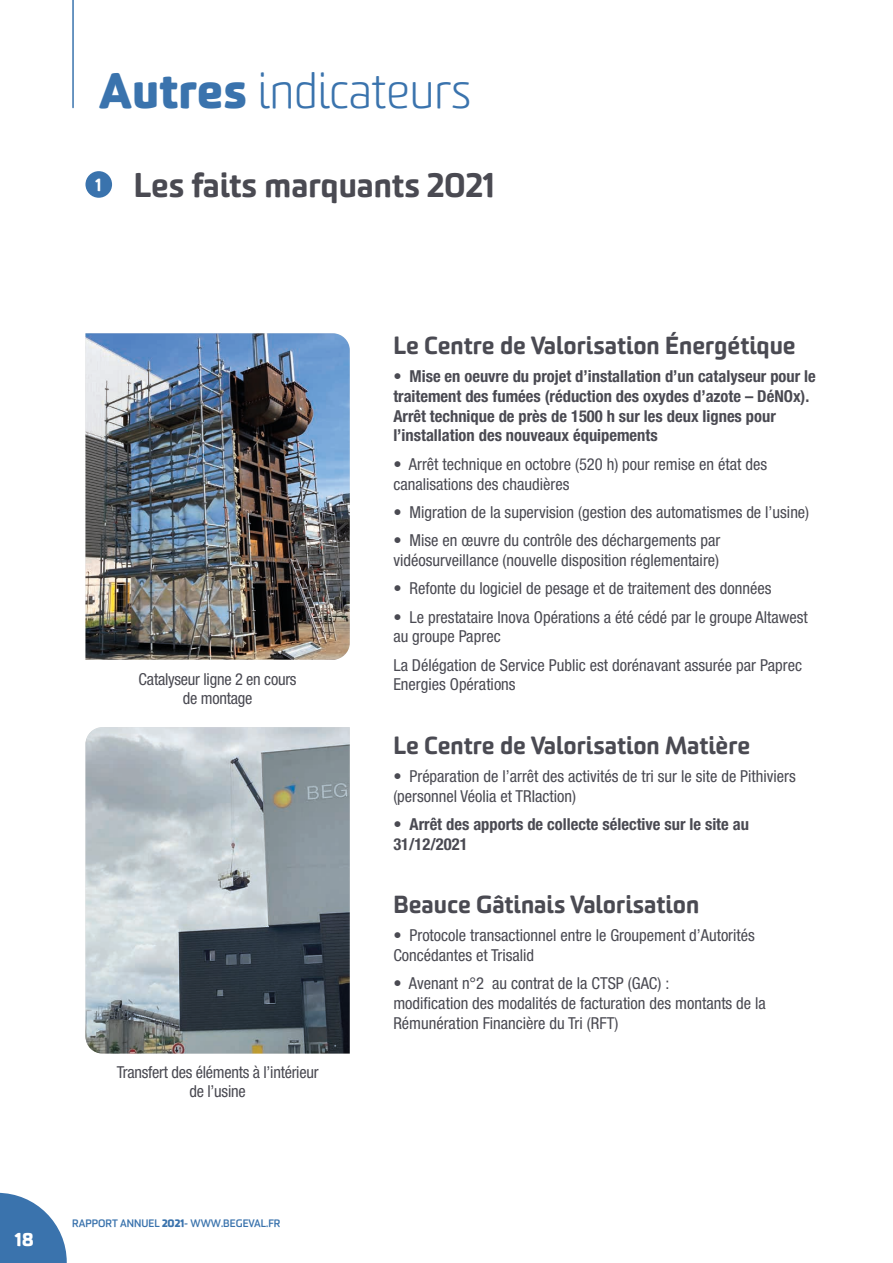
<style>
.page{position:relative;width:893px;height:1263px;background:#fff}
.page>*{position:absolute;margin:0;border:0;box-sizing:border-box;transform-origin:0 0}
.t1{font:300 48px "Sommet Rounded";color:#3a73ad}
.t2{font:900 33px "Sommet Rounded";color:#4a4a52}
.t3{font:900 24px "Sommet Rounded";color:#4a4a52}
.t4{font:800 18px "Sommet Rounded";color:#fff}
.t5{font:condensed 16.5px/19.8px "Helvetica Neue LT Std";color:#4a4a52}
.t6{font:700 condensed 16.5px/19.8px "Helvetica Neue LT Std";color:#4a4a52}
.t7{font:700 10.5px "Sommet Rounded";color:#3a73ad}
.s1{font-weight:800}
.s2{font-weight:400}
</style>
<div class="page">
<svg style="left:0;top:1193px;width:67px;height:70px"></svg>
<hr style="left:72px;top:0;width:2px;height:108px;background:#3a73ad">
<div style="left:85px;top:171px;width:27px;height:27px;background:#3a73ad;border-radius:50%"></div>
<img style="left:85px;top:333px;width:265px;height:327px">
<img style="left:85px;top:727px;width:265px;height:326px">
<h1 class="t1" style="left:99px;top:63px;width:373px"><span class="s1">Autres</span> indicateurs</h1>
<h2 class="t2" style="left:95px;top:164px;width:402px"><sup>1</sup> Les faits marquants 2021</h2>
<p class="t5" style="left:139px;top:669px;width:159px;text-align:center">Catalyseur ligne 2 en cours de montage</p>
<p class="t5" style="left:117px;top:1062px;width:203px;text-align:center">Transfert des éléments à l’intérieur de l’usine</p>
<p class="t4" style="left:15px;top:1227px;width:21px">18</p>
<p class="t7" style="left:72px;top:1216px;width:210px">RAPPORT ANNUEL <span class="s1">2021</span>- WWW.BEGEVAL.FR</p>
<h3 class="t3" style="left:393px;top:329px;width:404px">Le Centre de Valorisation Énergétique</h3>
<p class="t6" style="left:393px;top:366px;width:424px"><span class="s2">•</span> Mise en oeuvre du projet d’installation d’un catalyseur pour le traitement des fumées (réduction des oxydes d’azote – DéNOx).<br>Arrêt technique de près de 1500 h sur les deux lignes pour l’installation des nouveaux équipements</p>
<p class="t5" style="left:393px;top:454px;width:375px">• Arrêt technique en octobre (520 h) pour remise en état des canalisations des chaudières</p>
<p class="t5" style="left:393px;top:502px;width:417px">• Migration de la supervision (gestion des automatismes de l’usine)</p>
<p class="t5" style="left:393px;top:530px;width:328px">• Mise en œuvre du contrôle des déchargements par vidéosurveillance (nouvelle disposition réglementaire)</p>
<p class="t5" style="left:393px;top:578px;width:380px">• Refonte du logiciel de pesage et de traitement des données</p>
<p class="t5" style="left:393px;top:607px;width:416px">• Le prestataire Inova Opérations a été cédé par le groupe Altawest au groupe Paprec</p>
<p class="t5" style="left:393px;top:655px;width:410px">La Délégation de Service Public est dorénavant assurée par Paprec<br>Energies Opérations</p>
<h3 class="t3" style="left:393px;top:729px;width:358px">Le Centre de Valorisation Matière</h3>
<p class="t5" style="left:393px;top:766px;width:404px">• Préparation de l’arrêt des activités de tri sur le site de Pithiviers (personnel Véolia et TRIaction)</p>
<p class="t6" style="left:393px;top:814px;width:357px"><span class="s2">•</span> Arrêt des apports de collecte sélective sur le site au<br>31/12/2021</p>
<h3 class="t3" style="left:393px;top:888px;width:307px">Beauce Gâtinais Valorisation</h3>
<p class="t5" style="left:393px;top:925px;width:363px">• Protocole transactionnel entre le Groupement d’Autorités<br>Concédantes et Trisalid</p>
<p class="t5" style="left:393px;top:973px;width:374px">• Avenant n°2 au contrat de la CTSP (GAC) :<br>modification des modalités de facturation des montants de la<br>Rémunération Financière du Tri (RFT)</p>
</div>
